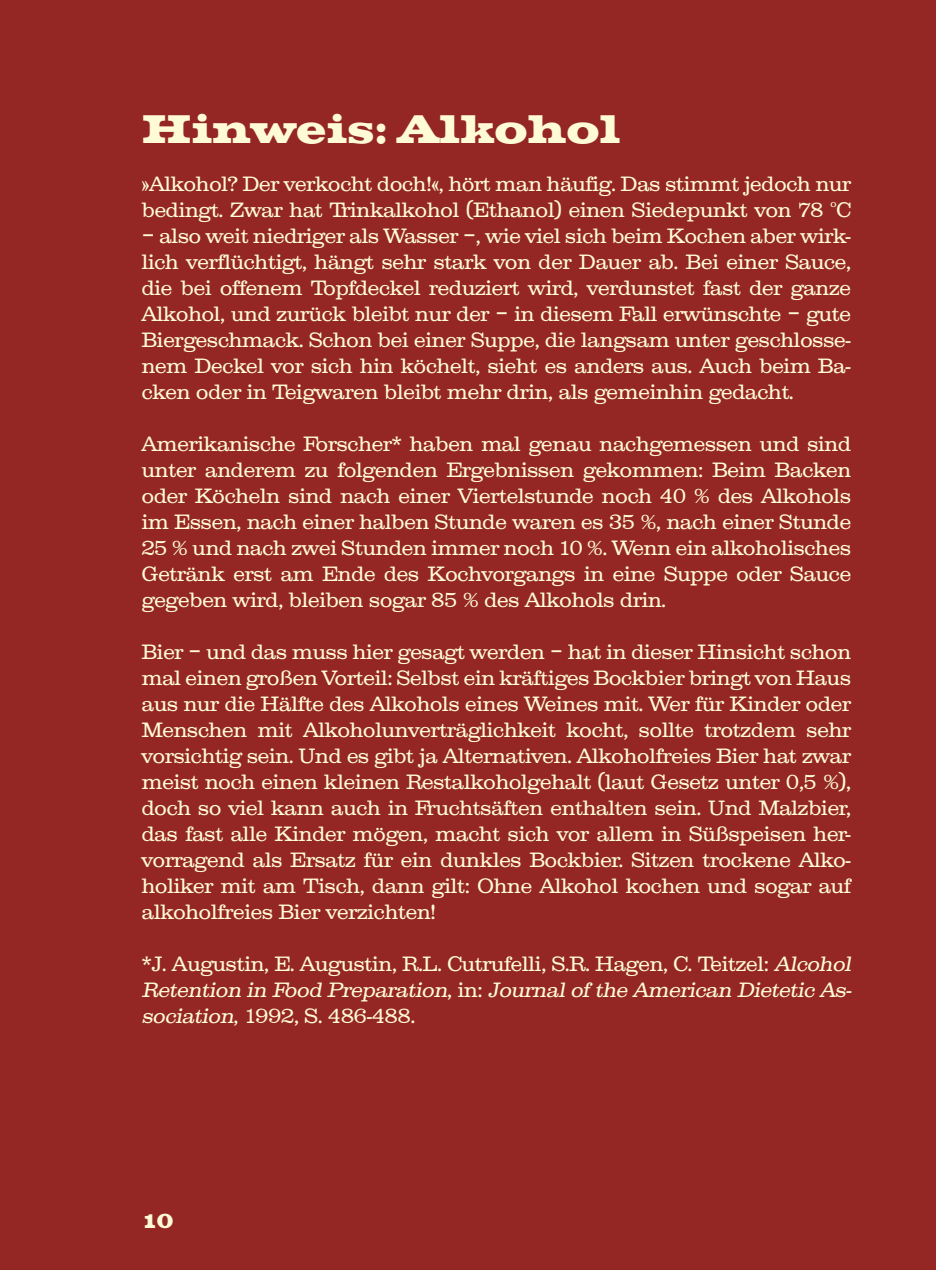
<style>
.page{position:relative;width:936px;height:1270px;background:#fff}
.page>*{position:absolute;margin:0;border:0;box-sizing:border-box;transform-origin:0 0}
.t1{font:700 41.6px "Volta EF";letter-spacing:-.005em;color:#fffbd6}
.t2{font:700 21px "Volta EF";color:#fffbd6}
.t3{font:300 20px/26px "Clarendon";color:#fffbd6;text-align:justify}
.t4{font:300 10px "Clarendon";color:#fffbd6}
.s1{font-style:italic}
</style>
<div class="page">
<div style="left:0;top:0;width:935px;height:1270px;background:#942723"></div>
<h1 class="t1" style="left:142px;top:106px;width:480px">Hinweis: Alkohol</h1>
<p class="t3" style="left:142px;top:171px;width:710px">»Alkohol? Der verkocht doch!«, hört man häufig. Das stimmt jedoch nur bedingt. Zwar hat Trinkalkohol (Ethanol) einen Siedepunkt von 78</p>
<p class="t4" style="left:830px;top:198px;width:8px">o</p>
<p class="t3" style="left:836px;top:197px;width:16px">C</p>
<p class="t3" style="left:142px;top:223px;width:710px">– also weit niedriger als Wasser –, wie viel sich beim Kochen aber wirk&shy;lich verflüchtigt, hängt sehr stark von der Dauer ab. Bei einer Sauce, die bei offenem Topfdeckel reduziert wird, verdunstet fast der ganze Alkohol, und zurück bleibt nur der – in diesem Fall erwünschte – gute Biergeschmack. Schon bei einer Suppe, die langsam unter geschlosse&shy;nem Deckel vor sich hin köchelt, sieht es anders aus. Auch beim Ba&shy;cken oder in Teigwaren bleibt mehr drin, als gemeinhin gedacht.</p>
<p class="t3" style="left:142px;top:431px;width:710px">Amerikanische Forscher* haben mal genau nachgemessen und sind unter anderem zu folgenden Ergebnissen gekommen: Beim Backen oder Köcheln sind nach einer Viertelstunde noch 40 % des Alkohols im Essen, nach einer halben Stunde waren es 35 %, nach einer Stunde 25 % und nach zwei Stunden immer noch 10 %. Wenn ein alkoholisches Getränk erst am Ende des Kochvorgangs in eine Suppe oder Sauce gegeben wird, bleiben sogar 85 % des Alkohols drin.</p>
<p class="t3" style="left:142px;top:639px;width:710px">Bier – und das muss hier gesagt werden – hat in dieser Hinsicht schon mal einen großen Vorteil: Selbst ein kräftiges Bockbier bringt von Haus aus nur die Hälfte des Alkohols eines Weines mit. Wer für Kinder oder Menschen mit Alkoholunverträglichkeit kocht, sollte trotzdem sehr vorsichtig sein. Und es gibt ja Alternativen. Alkoholfreies Bier hat zwar meist noch einen kleinen Restalkoholgehalt (laut Gesetz unter 0,5 %), doch so viel kann auch in Fruchtsäften enthalten sein. Und Malzbier, das fast alle Kinder mögen, macht sich vor allem in Süßspeisen her&shy;vorragend als Ersatz für ein dunkles Bockbier. Sitzen trockene Alko&shy;holiker mit am Tisch, dann gilt: Ohne Alkohol kochen und sogar auf alkoholfreies Bier verzichten!</p>
<p class="t3" style="left:142px;top:951px;width:715px">*J. Augustin, E. Augustin, R.L. Cutrufelli, S.R. Hagen, C. Teitzel: <span class="s1">Alcohol Retention in Food Preparation</span>, i n : <span class="s1">Journal of the American Dietetic As&shy;sociation</span>, 1992, S. 486-488.</p>
<p class="t2" style="left:142px;top:1209px;width:33px">10</p>
</div>
